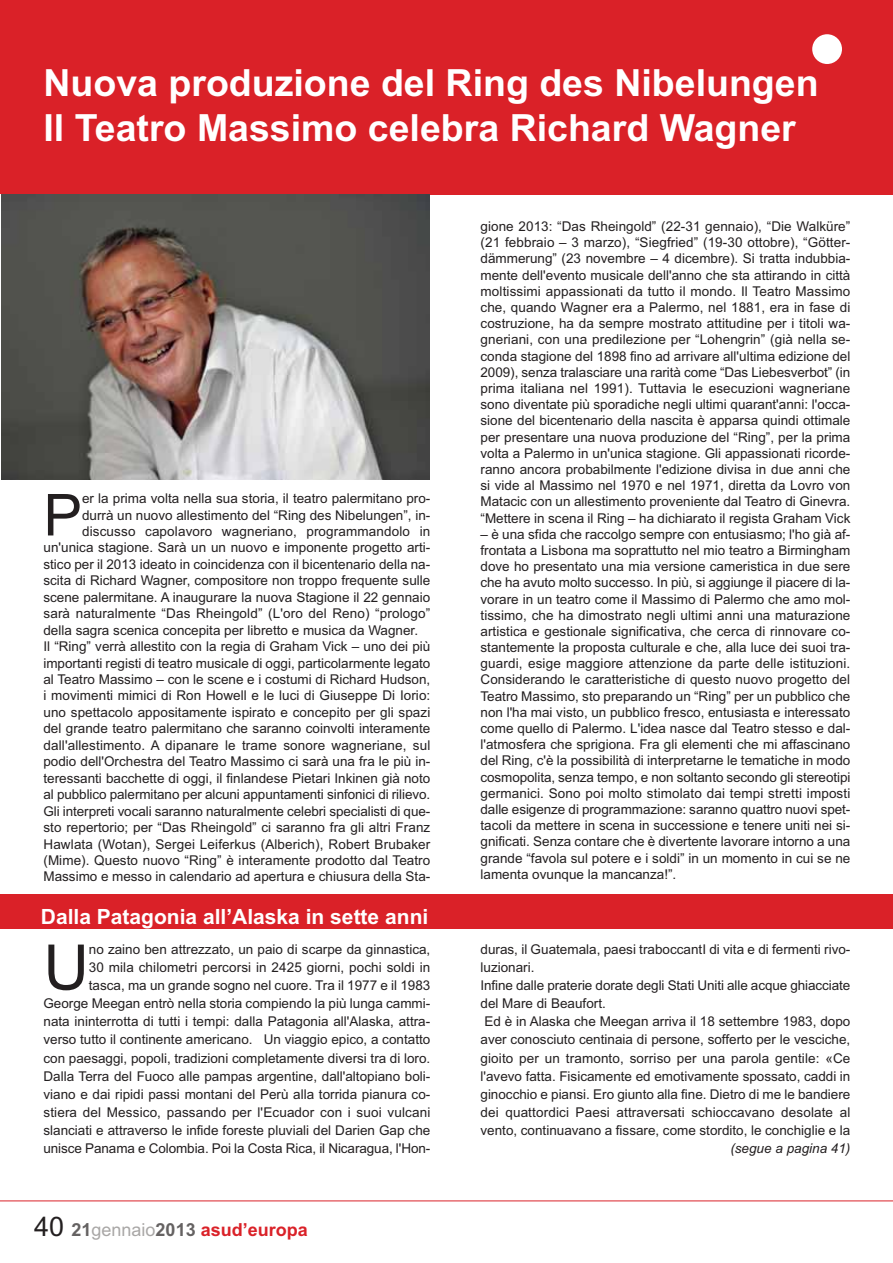
<style>
.page{position:relative;width:893px;height:1263px;background:#fff}
.page>*{position:absolute;margin:0;border:0;box-sizing:border-box;transform-origin:0 0}
.t1{font:62.85px "Arial";color:#231f20}
.t2{font:57.9px "Arial";color:#231f20}
.t3{font:700 37.5px/45px "Arial";color:#fff}
.t4{font:700 21px "Arial";color:#fff}
.t5{font:700 18px "Arial";color:#da2128}
.t6{font:13.5px/16.2px "Arial";color:#231f20;text-align:justify}
.t7{font:italic 13.5px "Arial";color:#231f20}
.s1{font-weight:400;font-size:27px;color:#231f20}
.s2{color:#656262}
.s3{font-weight:400;color:#a9a7a6}
</style>
<div class="page">
<div style="left:0;top:0;width:892px;height:194px;background:#da2128"></div>
<div style="left:812px;top:34px;width:30px;height:30px;background:#fff;border-radius:50%"></div>
<img style="left:2px;top:194px;width:427px;height:286px">
<hr style="left:0;top:1201px;width:892px;height:1px;background:#da2128">
<div style="left:0;top:895px;width:892px;height:34px;background:#da2128"></div>
<h3 class="t3" style="left:43px;top:64px;width:776px">Nuova produzione del Ring des Nibelungen<br>Il Teatro Massimo celebra Richard Wagner</h3>
<h2 class="t2" style="left:43px;top:494px;width:40px">P</h2>
<p class="t6" style="left:82px;top:492px;width:350px">er la prima volta nella sua storia, il teatro palermitano pro-</p>
<p class="t6" style="left:82px;top:508px;width:350px">durrà un nuovo allestimento del “Ring des Nibelungen”, in-</p>
<p class="t6" style="left:82px;top:524px;width:350px">discusso capolavoro wagneriano, programmandolo in</p>
<p class="t6" style="left:43px;top:541px;width:388px">un'unica stagione. Sarà un un nuovo e imponente progetto arti-</p>
<p class="t6" style="left:43px;top:557px;width:388px">stico per il 2013 ideato in coincidenza con il bicentenario della na-</p>
<p class="t6" style="left:43px;top:574px;width:388px">scita di Richard Wagner, compositore non troppo frequente sulle</p>
<p class="t6" style="left:43px;top:590px;width:388px">scene palermitane. A inaugurare la nuova Stagione il 22 gennaio</p>
<p class="t6" style="left:43px;top:607px;width:388px">sarà naturalmente “Das Rheingold” (L'oro del Reno) “prologo”</p>
<p class="t6" style="left:43px;top:623px;width:376px">della sagra scenica concepita per libretto e musica da Wagner.</p>
<p class="t6" style="left:43px;top:640px;width:388px">Il “Ring” verrà allestito con la regia di Graham Vick – uno dei più</p>
<p class="t6" style="left:43px;top:656px;width:388px">importanti registi di teatro musicale di oggi, particolarmente legato</p>
<p class="t6" style="left:43px;top:673px;width:388px">al Teatro Massimo – con le scene e i costumi di Richard Hudson,</p>
<p class="t6" style="left:43px;top:689px;width:388px">i movimenti mimici di Ron Howell e le luci di Giuseppe Di Iorio:</p>
<p class="t6" style="left:43px;top:705px;width:388px">uno spettacolo appositamente ispirato e concepito per gli spazi</p>
<p class="t6" style="left:43px;top:722px;width:388px">del grande teatro palermitano che saranno coinvolti interamente</p>
<p class="t6" style="left:43px;top:738px;width:388px">dall'allestimento. A dipanare le trame sonore wagneriane, sul</p>
<p class="t6" style="left:43px;top:755px;width:388px">podio dell'Orchestra del Teatro Massimo ci sarà una fra le più in-</p>
<p class="t6" style="left:43px;top:771px;width:388px">teressanti bacchette di oggi, il finlandese Pietari Inkinen già noto</p>
<p class="t6" style="left:43px;top:788px;width:388px">al pubblico palermitano per alcuni appuntamenti sinfonici di rilievo.</p>
<p class="t6" style="left:43px;top:804px;width:388px">Gli interpreti vocali saranno naturalmente celebri specialisti di que-</p>
<p class="t6" style="left:43px;top:821px;width:388px">sto repertorio; per “Das Rheingold” ci saranno fra gli altri Franz</p>
<p class="t6" style="left:43px;top:837px;width:388px">Hawlata (Wotan), Sergei Leiferkus (Alberich), Robert Brubaker</p>
<p class="t6" style="left:43px;top:853px;width:388px">(Mime). Questo nuovo “Ring” è interamente prodotto dal Teatro</p>
<p class="t6" style="left:43px;top:870px;width:388px">Massimo e messo in calendario ad apertura e chiusura della Sta-</p>
<p class="t6" style="left:480px;top:220px;width:371px">gione 2013: “Das Rheingold” (22-31 gennaio), “Die Walküre” (21 febbraio – 3 marzo), “Siegfried” (19-30 ottobre), “Götter&shy;dämmerung” (23 novembre – 4 dicembre). Si tratta indubbia&shy;mente dell'evento musicale dell'anno che sta attirando in città moltissimi appassionati da tutto il mondo. Il Teatro Massimo che, quando Wagner era a Palermo, nel 1881, era in fase di costruzione, ha da sempre mostrato attitudine per i titoli wa&shy;gneriani, con una predilezione per “Lohengrin” (già nella se&shy;conda stagione del 1898 fino ad arrivare all'ultima edizione del 2009), senza tralasciare una rarità come “Das Liebesverbot” (in prima italiana nel 1991). Tuttavia le esecuzioni wagneriane sono diventate più sporadiche negli ultimi quarant'anni: l'occa&shy;sione del bicentenario della nascita è apparsa quindi ottimale per presentare una nuova produzione del “Ring”, per la prima volta a Palermo in un'unica stagione. Gli appassionati ricorde&shy;ranno ancora probabilmente l'edizione divisa in due anni che si vide al Massimo nel 1970 e nel 1971, diretta da Lovro von Matacic con un allestimento proveniente dal Teatro di Ginevra. “Mettere in scena il Ring – ha dichiarato il regista Graham Vick</p>
<p class="t6" style="left:480px;top:527px;width:371px">– è una sfida che raccolgo sempre con entusiasmo; l'ho già af&shy;frontata a Lisbona ma soprattutto nel mio teatro a Birmingham dove ho presentato una mia versione cameristica in due sere che ha avuto molto successo. In più, si aggiunge il piacere di la&shy;vorare in un teatro come il Massimo di Palermo che amo mol&shy;tissimo, che ha dimostrato negli ultimi anni una maturazione artistica e gestionale significativa, che cerca di rinnovare co&shy;stantemente la proposta culturale e che, alla luce dei suoi tra&shy;guardi, esige maggiore attenzione da parte delle istituzioni.<br>Considerando le caratteristiche di questo nuovo progetto del Teatro Massimo, sto preparando un “Ring” per un pubblico che non l'ha mai visto, un pubblico fresco, entusiasta e interessato come quello di Palermo. L'idea nasce dal Teatro stesso e dal&shy;l'atmosfera che sprigiona. Fra gli elementi che mi affascinano del Ring, c'è la possibilità di interpretarne le tematiche in modo cosmopolita, senza tempo, e non soltanto secondo gli stereotipi germanici. Sono poi molto stimolato dai tempi stretti imposti dalle esigenze di programmazione: saranno quattro nuovi spet&shy;tacoli da mettere in scena in successione e tenere uniti nei si&shy;gnificati. Senza contare che è divertente lavorare intorno a una grande “favola sul potere e i soldi” in un momento in cui se ne lamenta ovunque la mancanza!”.</p>
<h3 class="t4" style="left:41px;top:909px;width:389px">Dalla Patagonia all’Alaska in sette anni</h3>
<h1 class="t1" style="left:43px;top:945px;width:47px">U</h1>
<p class="t6" style="left:43px;top:941px;width:388px;line-height:18.1px;text-align:right">no zaino ben attrezzato, un paio di scarpe da ginnastica,<br>30 mila chilometri percorsi in 2425 giorni, pochi soldi in<br>tasca, ma un grande sogno nel cuore. Tra il 1977 e il 1983<br>George Meegan entrò nella storia compiendo la più lunga cammi&shy;nata ininterrotta di tutti i tempi: dalla Patagonia all'Alaska, attra&shy;verso tutto il continente americano. Un viaggio epico, a contatto con paesaggi, popoli, tradizioni completamente diversi tra di loro.<br>Dalla Terra del Fuoco alle pampas argentine, dall'altopiano boli&shy;viano e dai ripidi passi montani del Perù alla torrida pianura co&shy;stiera del Messico, passando per l'Ecuador con i suoi vulcani slanciati e attraverso le infide foreste pluviali del Darien Gap che unisce Panama e Colombia. Poi la Costa Rica, il Nicaragua, l'Hon-</p>
<p class="t6" style="left:480px;top:941px;width:371px;line-height:18.1px;text-align:left">duras, il Guatemala, paesi traboccantI di vita e di fermenti rivo&shy;luzionari.<br>Infine dalle praterie dorate degli Stati Uniti alle acque ghiacciate del Mare di Beaufort.<br>Ed è in Alaska che Meegan arriva il 18 settembre 1983, dopo aver conosciuto centinaia di persone, sofferto per le vesciche, gioito per un tramonto, sorriso per una parola gentile: «Ce l'avevo fatta. Fisicamente ed emotivamente spossato, caddi in ginocchio e piansi. Ero giunto alla fine. Dietro di me le bandiere dei quattordici Paesi attraversati schioccavano desolate al vento, continuavano a fissare, come stordito, le conchiglie e la</p>
<p class="t7" style="left:730px;top:1144px;width:121px">(segue a pagina 41)</p>
<h3 class="t5" style="left:34px;top:1223px;width:275px"><span class="s1">40</span> <span class="s2">21</span><span class="s3">gennaio</span><span class="s2">2013</span> asud’europa</h3>
</div>
